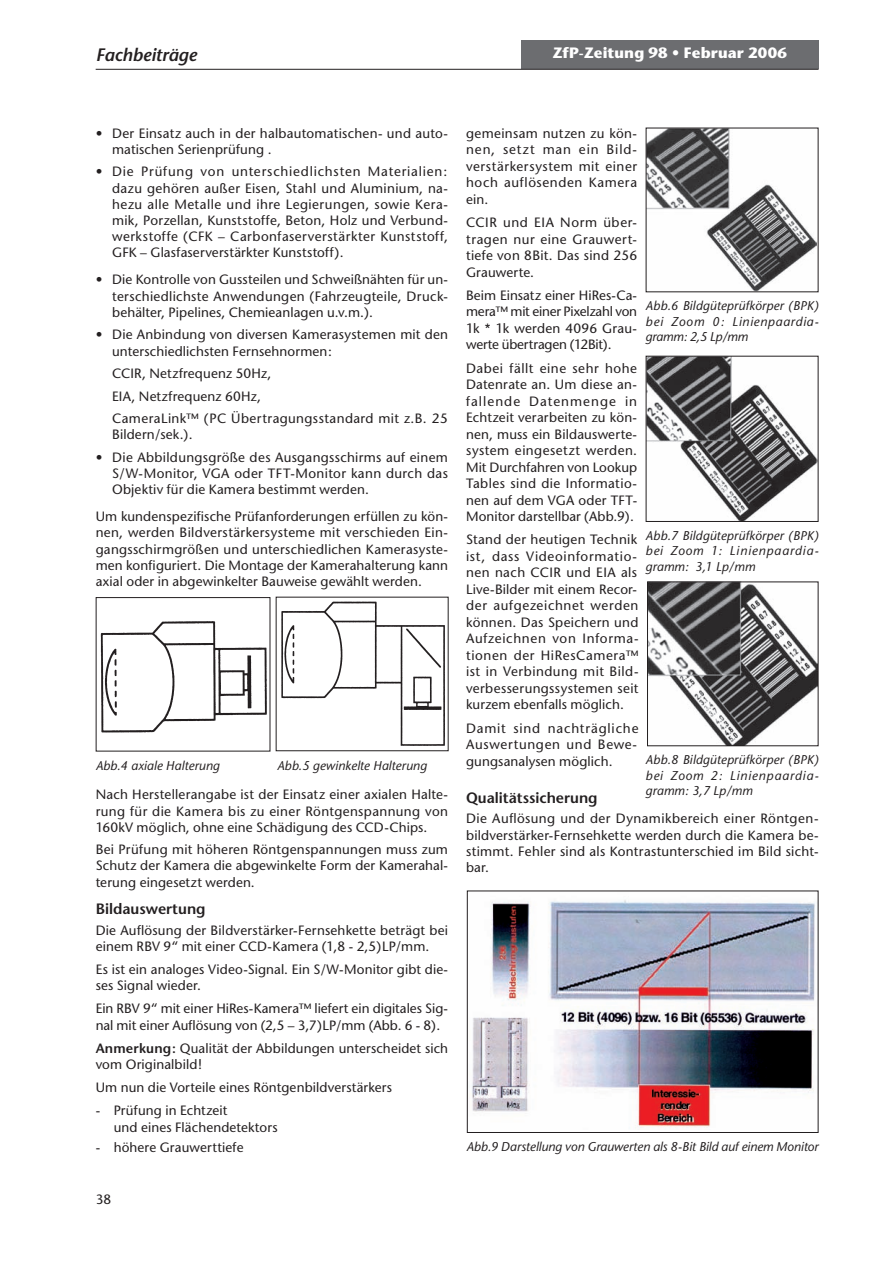
<style>
.page{position:relative;width:893px;height:1263px;background:#fff}
.page>*{position:absolute;margin:0;border:0;box-sizing:border-box;transform-origin:0 0}
.t1{font:italic 600 18px "Stone Sans";letter-spacing:-.005em;color:#231f20}
.t2{font:600 15px "Stone Sans";color:#231f20}
.t3{font:700 15px "Stone Sans";letter-spacing:.01em;color:#fff}
.t4{font:13.5px/16.5px "Stone Sans";letter-spacing:.015em;color:#231f20;text-align:justify}
.t5{font:italic 12.75px/15.3px "Stone Sans";letter-spacing:.01em;color:#231f20;text-align:justify}
.s1{font-weight:600}
</style>
<div class="page">
<div style="left:521px;top:40px;width:298px;height:29px;background:#6c6d70"></div>
<hr style="left:96px;top:69px;width:723px;height:1px;background:#231f20">
<img style="left:100px;top:621px;width:167px;height:112px">
<img style="left:281px;top:601px;width:164px;height:145px">
<img style="left:648px;top:130px;width:168px;height:160px">
<img style="left:648px;top:358px;width:169px;height:162px">
<div style="left:646px;top:356px;width:173px;height:166px;border:1px solid #231f20"></div>
<img style="left:649px;top:583px;width:168px;height:161px">
<div style="left:647px;top:581px;width:172px;height:165px;border:1px solid #231f20"></div>
<img style="left:472px;top:900px;width:343px;height:228px">
<div style="left:467px;top:890px;width:352px;height:243px;border:1px solid #231f20"></div>
<h1 class="t1" style="left:96px;top:44px;width:103px">Fachbeiträge</h1>
<p class="t3" style="left:552px;top:44px;width:236px">ZfP-Zeitung 98 • Februar 2006</p>
<p class="t4" style="left:112px;top:125px;width:337px;text-indent:-16px">• Der Einsatz auch in der halbautomatischen- und auto&shy;matischen Serienprüfung .</p>
<p class="t4" style="left:112px;top:164px;width:337px;text-indent:-16px">• Die Prüfung von unterschiedlichsten Materialien: dazu gehören außer Eisen, Stahl und Aluminium, na&shy;hezu alle Metalle und ihre Legierungen, sowie Kera&shy;mik, Porzellan, Kunststoffe, Beton, Holz und Verbund&shy;werkstoffe (CFK – Carbonfaserverstärkter Kunststoff, GFK – Glasfaserverstärkter Kunststoff).</p>
<p class="t4" style="left:112px;top:272px;width:337px;text-indent:-16px">• Die Kontrolle von Gussteilen und Schweißnähten für un&shy;terschiedlichste Anwendungen (Fahrzeugteile, Druck&shy;behälter, Pipelines, Chemieanlagen u.v.m.).</p>
<p class="t4" style="left:112px;top:326px;width:337px;text-indent:-17px">• Die Anbindung von diversen Kamerasystemen mit den unterschiedlichsten Fernsehnormen:</p>
<p class="t4" style="left:112px;top:362px;width:337px;line-height:22.6px;text-align:left">CCIR, Netzfrequenz 50Hz,<br>EIA, Netzfrequenz 60Hz,<br>CameraLink™ (PC Übertragungsstandard mit z.B. 25</p>
<p class="t4" style="left:112px;top:426px;width:82px">Bildern/sek.).</p>
<p class="t4" style="left:112px;top:449px;width:337px;text-indent:-17px">• Die Abbildungsgröße des Ausgangsschirms auf einem S/W-Monitor, VGA oder TFT-Monitor kann durch das Objektiv für die Kamera bestimmt werden.</p>
<p class="t4" style="left:96px;top:508px;width:354px">Um kundenspezifische Prüfanforderungen erfüllen zu kön&shy;nen, werden Bildverstärkersysteme mit verschieden Ein&shy;gangsschirmgrößen und unterschiedlichen Kamerasyste&shy;men konfiguriert. Die Montage der Kamerahalterung kann axial oder in abgewinkelter Bauweise gewählt werden.</p>
<p class="t5" style="left:96px;top:757px;width:126px">Abb.4 axiale Halterung</p>
<p class="t5" style="left:277px;top:757px;width:151px">Abb.5 gewinkelte Halterung</p>
<p class="t4" style="left:96px;top:786px;width:354px">Nach Herstellerangabe ist der Einsatz einer axialen Halte&shy;rung für die Kamera bis zu einer Röntgenspannung von 160kV möglich, ohne eine Schädigung des CCD-Chips.</p>
<p class="t4" style="left:96px;top:841px;width:354px">Bei Prüfung mit höheren Röntgenspannungen muss zum Schutz der Kamera die abgewinkelte Form der Kamerahal&shy;terung eingesetzt werden.</p>
<p class="t2" style="left:96px;top:899px;width:111px">Bildauswertung</p>
<p class="t4" style="left:96px;top:922px;width:354px">Die Auflösung der Bildverstärker-Fernsehkette beträgt bei einem RBV 9“ mit einer CCD-Kamera (1,8 - 2,5)LP/mm.</p>
<p class="t4" style="left:96px;top:961px;width:354px">Es ist ein analoges Video-Signal. Ein S/W-Monitor gibt die&shy;ses Signal wieder.</p>
<p class="t4" style="left:96px;top:1000px;width:354px">Ein RBV 9“ mit einer HiRes-Kamera™ liefert ein digitales Sig&shy;nal mit einer Auflösung von (2,5 – 3,7)LP/mm (Abb. 6 - 8).</p>
<p class="t4" style="left:96px;top:1040px;width:354px"><span class="s1">Anmerkung:</span> Qualität der Abbildungen unterscheidet sich vom Originalbild!</p>
<p class="t4" style="left:96px;top:1079px;width:298px">Um nun die Vorteile eines Röntgenbildverstärkers</p>
<p class="t4" style="left:114px;top:1102px;width:166px;text-indent:-18px">- Prüfung in Echtzeit<br>und eines Flächendetektors</p>
<p class="t4" style="left:96px;top:1139px;width:149px">- höhere Grauwerttiefe</p>
<p class="t4" style="left:96px;top:1191px;width:17px">38</p>
<p class="t4" style="left:466px;top:125px;width:173px">gemeinsam nutzen zu kön&shy;nen, setzt man ein Bild&shy;verstärkersystem mit einer hoch auflösenden Kamera ein.</p>
<p class="t4" style="left:466px;top:214px;width:173px">CCIR und EIA Norm über&shy;tragen nur eine Grauwert&shy;tiefe von 8Bit. Das sind 256<br>Grauwerte.</p>
<p class="t4" style="left:466px;top:287px;width:173px">Beim Einsatz einer HiRes-Ca&shy;mera™ mit einer Pixelzahl von 1k * 1k werden 4096 Grau&shy;werte übertragen (12Bit).</p>
<p class="t4" style="left:466px;top:360px;width:173px">Dabei fällt eine sehr hohe Datenrate an. Um diese an&shy;fallende Datenmenge in Echtzeit verarbeiten zu kön&shy;nen, muss ein Bildauswerte&shy;system eingesetzt werden.<br>Mit Durchfahren von Lookup Tables sind die Informatio&shy;nen auf dem VGA oder TFT-Monitor darstellbar (Abb.9).</p>
<p class="t4" style="left:466px;top:531px;width:174px">Stand der heutigen Technik ist, dass Videoinformatio&shy;nen nach CCIR und EIA als Live-Bilder mit einem Recor&shy;der aufgezeichnet werden können. Das Speichern und Aufzeichnen von Informa&shy;tionen der HiResCamera™ ist in Verbindung mit Bild&shy;verbesserungssystemen seit kurzem ebenfalls möglich.</p>
<p class="t4" style="left:466px;top:720px;width:174px">Damit sind nachträgliche Auswertungen und Bewe&shy;gungsanalysen möglich.</p>
<p class="t2" style="left:466px;top:789px;width:133px">Qualitätssicherung</p>
<p class="t4" style="left:466px;top:811px;width:354px">Die Auflösung und der Dynamikbereich einer Röntgen&shy;bildverstärker-Fernsehkette werden durch die Kamera be&shy;stimmt. Fehler sind als Kontrastunterschied im Bild sicht&shy;bar.</p>
<p class="t5" style="left:646px;top:298px;width:174px">Abb.6 Bildgüteprüfkörper (BPK) bei Zoom 0: Linienpaardia&shy;gramm: 2,5 Lp/mm</p>
<p class="t5" style="left:646px;top:528px;width:174px">Abb.7 Bildgüteprüfkörper (BPK) bei Zoom 1: Linienpaardia&shy;gramm: 3,1 Lp/mm</p>
<p class="t5" style="left:646px;top:752px;width:174px">Abb.8 Bildgüteprüfkörper (BPK) bei Zoom 2: Linienpaardia&shy;gramm: 3,7 Lp/mm</p>
<p class="t5" style="left:466px;top:1139px;width:353px">Abb.9 Darstellung von Grauwerten als 8-Bit Bild auf einem Monitor</p>
</div>
